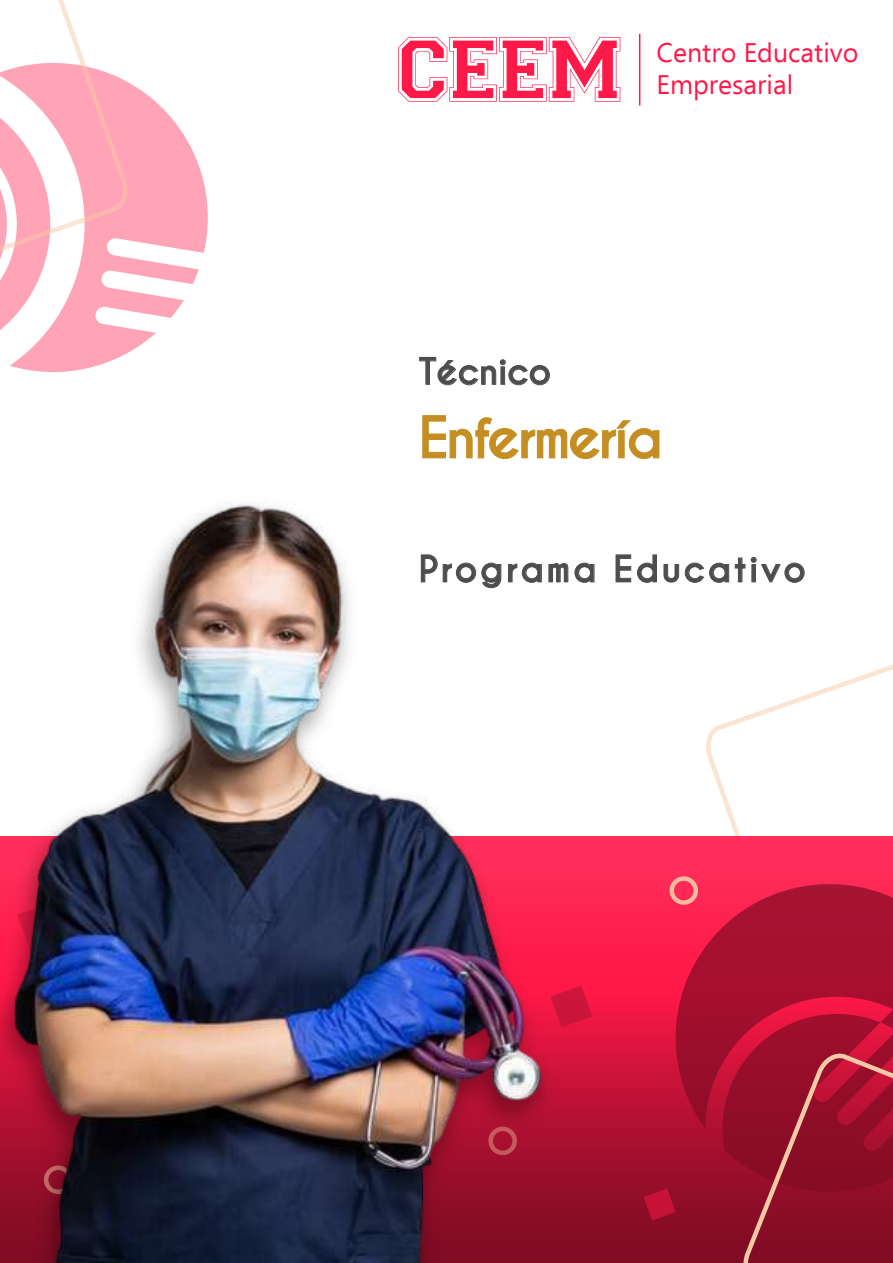
<style>
.page{position:relative;width:893px;height:1263px;background:#fff}
.page>*{position:absolute;margin:0;border:0;box-sizing:border-box;transform-origin:0 0}
.t1{font:700 54px "Caviar Dreams";letter-spacing:-.05em;color:#c48e22}
.t2{font:700 34.5px "Caviar Dreams";letter-spacing:.075em;color:#4d4d4d}
.t3{font:700 34.5px "Caviar Dreams";color:#4d4d4d}
.t4{font:26.85px/32.1px "Ebrima";color:#ff1949}
</style>
<div class="page">
<svg style="left:706px;top:664px;width:187px;height:172px"></svg>
<svg style="left:605px;top:836px;width:288px;height:427px;background:#d41b42"></svg>
<svg style="left:615px;top:554px;width:16px;height:29px"></svg>
<svg style="left:637px;top:554px;width:20px;height:29px"></svg>
<svg style="left:663px;top:562px;width:66px;height:21px"></svg>
<svg style="left:735px;top:556px;width:70px;height:27px"></svg>
<hr style="left:639px;top:34px;width:1px;height:71px;background:#ff1949">
<svg style="left:398px;top:37px;width:222px;height:65px"></svg>
<svg style="left:10px;top:82px;width:198px;height:290px;fill:#ffa3b6"></svg>
<svg style="left:0;top:0;width:128px;height:348px"></svg>
<svg style="left:676px;top:884px;width:217px;height:245px;background:#b41335"></svg>
<svg style="left:718px;top:1005px;width:175px;height:258px;background:#9c132e"></svg>
<svg style="left:419px;top:357px;width:131px;height:29px"></svg>
<svg style="left:422px;top:415px;width:238px;height:44px"></svg>
<div style="left:669px;top:876px;width:29px;height:29px;border:4px solid #f5cba7;border-radius:50%"></div>
<svg style="left:644px;top:1188px;width:32px;height:32px"></svg>
<img style="left:0;top:502px;width:605px;height:761px">
<p class="t4" style="left:656px;top:35px;width:203px">Centro Educativo<br>Empresarial</p>
<p class="t3" style="left:419px;top:350px;width:134px">Técnico</p>
<h1 class="t1" style="left:419px;top:405px;width:246px">Enfermería</h1>
<p class="t2" style="left:419px;top:548px;width:388px">Programa Educativo</p>
</div>
